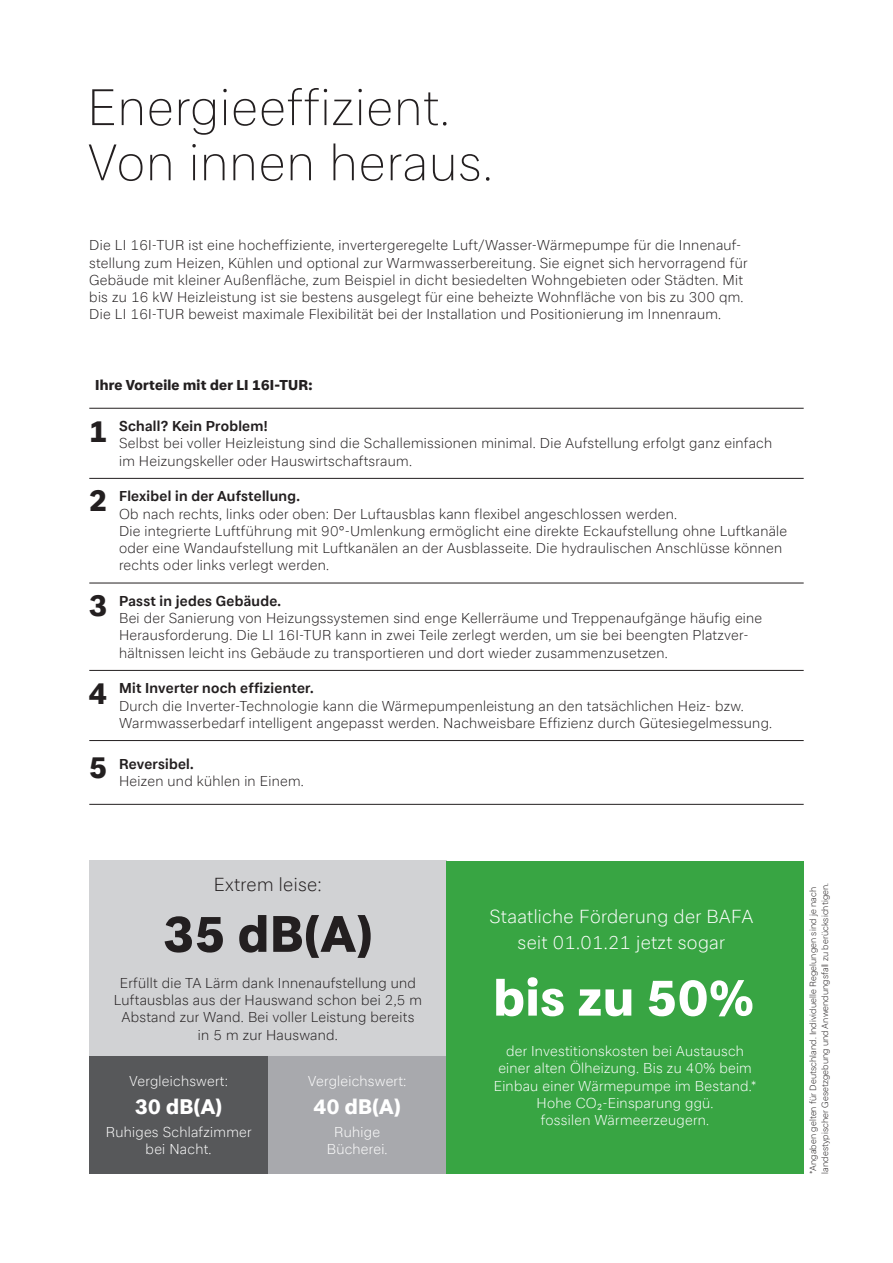
<style>
.page{position:relative;width:893px;height:1263px;background:#fff}
.page>*{position:absolute;margin:0;border:0;box-sizing:border-box;transform-origin:0 0}
.t1{font:100 50.4px/55.2px "Glen Dimplex Sans";letter-spacing:.02em;color:#231f20}
.t2{font:800 50.4px "Glen Dimplex Sans";letter-spacing:.02em;color:#fff}
.t3{font:800 50.4px "Glen Dimplex Sans";color:#231f20}
.t4{font:800 30px "Glen Dimplex Sans";color:#231f20}
.t5{font:800 21px "Glen Dimplex Sans";letter-spacing:.02em;color:#fff}
.t6{font:300 18.75px/25.5px "Glen Dimplex Sans";letter-spacing:.02em;color:#fff;text-align:center}
.t7{font:300 18.75px "Glen Dimplex Sans";letter-spacing:.02em;color:#231f20}
.t8{font:300 14.25px/17.2px "Glen Dimplex Sans";letter-spacing:.02em;color:#231f20}
.t9{font:300 14.25px/17.2px "Glen Dimplex Sans";letter-spacing:.02em;color:#fff;text-align:center}
.t10{font:700 14.25px "Glen Dimplex Sans";letter-spacing:.02em;color:#231f20}
.t11{font:800 14.25px "Glen Dimplex Sans";letter-spacing:.02em;color:#231f20}
.t12{font:300 9px/12px "Glen Dimplex Sans";letter-spacing:.01em;color:#231f20}
</style>
<div class="page">
<div style="left:89px;top:861px;width:357px;height:195px;background:#d1d2d4"></div>
<div style="left:89px;top:1056px;width:179px;height:117px;background:#57585a"></div>
<div style="left:268px;top:1056px;width:178px;height:117px;background:#a8a9ad"></div>
<div style="left:446px;top:861px;width:358px;height:312px;background:#38a543"></div>
<hr style="left:89px;top:408px;width:715px;height:1px;background:#231f20">
<hr style="left:89px;top:478px;width:715px;height:1px;background:#231f20">
<hr style="left:89px;top:583px;width:715px;height:1px;background:#231f20">
<hr style="left:89px;top:670px;width:715px;height:1px;background:#231f20">
<hr style="left:89px;top:804px;width:715px;height:1px;background:#231f20">
<hr style="left:89px;top:740px;width:715px;height:1px;background:#231f20">
<h1 class="t1" style="left:87px;top:79px;width:407px">Energieeffizient.<br>Von innen heraus.</h1>
<p class="t8" style="left:89px;top:236px;width:660px">Die LI 16I-TUR ist eine hocheffiziente, invertergeregelte Luft/Wasser-Wärmepumpe für die Innenauf&shy;stellung zum Heizen, Kühlen und optional zur Warmwasserbereitung. Sie eignet sich hervorragend für Gebäude mit kleiner Außenfläche, zum Beispiel in dicht besiedelten Wohngebieten oder Städten. Mit bis zu 16 kW Heizleistung ist sie bestens ausgelegt für eine beheizte Wohnfläche von bis zu 300 qm.<br>Die LI 16I-TUR beweist maximale Flexibilität bei der Installation und Positionierung im Innenraum.</p>
<p class="t11" style="left:95px;top:376px;width:219px">Ihre Vorteile mit der LI 16I-TUR:</p>
<p class="t10" style="left:119px;top:417px;width:150px">Schall? Kein Problem!</p>
<p class="t8" style="left:119px;top:434px;width:655px">Selbst bei voller Heizleistung sind die Schallemissionen minimal. Die Aufstellung erfolgt ganz einfach im Heizungskeller oder Hauswirtschaftsraum.</p>
<p class="t10" style="left:119px;top:488px;width:182px">Flexibel in der Aufstellung.</p>
<p class="t8" style="left:119px;top:505px;width:670px">Ob nach rechts, links oder oben: Der Luftausblas kann flexibel angeschlossen werden.<br>Die integrierte Luftführung mit 90°-Umlenkung ermöglicht eine direkte Eckaufstellung ohne Luftkanäle oder eine Wandaufstellung mit Luftkanälen an der Ausblasseite. Die hydraulischen Anschlüsse können rechts oder links verlegt werden.</p>
<p class="t10" style="left:119px;top:592px;width:163px">Passt in jedes Gebäude.</p>
<p class="t8" style="left:119px;top:609px;width:645px">Bei der Sanierung von Heizungssystemen sind enge Kellerräume und Treppenaufgänge häufig eine<br>Herausforderung. Die LI 16I-TUR kann in zwei Teile zerlegt werden, um sie bei beengten Platzver&shy;hältnissen leicht ins Gebäude zu transportieren und dort wieder zusammenzusetzen.</p>
<p class="t10" style="left:119px;top:680px;width:196px">Mit Inverter noch effizienter.</p>
<p class="t8" style="left:119px;top:697px;width:655px">Durch die Inverter-Technologie kann die Wärmepumpenleistung an den tatsächlichen Heiz- bzw.<br>Warmwasserbedarf intelligent angepasst werden. Nachweisbare Effizienz durch Gütesiegelmessung.</p>
<p class="t10" style="left:119px;top:755px;width:76px">Reversibel.</p>
<p class="t8" style="left:119px;top:772px;width:186px">Heizen und kühlen in Einem.</p>
<h2 class="t4" style="left:89px;top:413px;width:19px">1</h2>
<h2 class="t4" style="left:89px;top:482px;width:19px">2</h2>
<h2 class="t4" style="left:89px;top:587px;width:19px">3</h2>
<h2 class="t4" style="left:89px;top:675px;width:19px">4</h2>
<h2 class="t4" style="left:89px;top:749px;width:19px">5</h2>
<h3 class="t7" style="left:214px;top:873px;width:110px">Extrem leise:</h3>
<h1 class="t3" style="left:164px;top:903px;width:210px">35 dB(A)</h1>
<p class="t8" style="left:114px;top:974px;width:310px;text-align:center">Erfüllt die TA Lärm dank Innenaufstellung und Luftausblas aus der Hauswand schon bei 2,5 m Abstand zur Wand. Bei voller Leistung bereits<br>in 5 m zur Hauswand.</p>
<p class="t9" style="left:129px;top:1072px;width:100px">Vergleichswert:</p>
<p class="t9" style="left:308px;top:1072px;width:100px">Vergleichswert:</p>
<h3 class="t5" style="left:135px;top:1093px;width:88px">30 dB(A)</h3>
<h3 class="t5" style="left:314px;top:1093px;width:88px">40 dB(A)</h3>
<p class="t9" style="left:106px;top:1123px;width:147px">Ruhiges Schlafzimmer bei Nacht.</p>
<p class="t9" style="left:327px;top:1123px;width:62px">Ruhige<br>Bücherei.</p>
<h3 class="t6" style="left:489px;top:903px;width:265px">Staatliche Förderung der BAFA seit 01.01.21 jetzt sogar</h3>
<h1 class="t2" style="left:494px;top:967px;width:262px">bis zu 50%</h1>
<p class="t9" style="left:494px;top:1042px;width:264px">der Investitionskosten bei Austausch einer alten Ölheizung. Bis zu 40% beim Einbau einer Wärmepumpe im Bestand.* Hohe CO₂-Einsparung ggü.<br>fossilen Wärmeerzeugern.</p>
<p class="t12" style="left:807px;top:1174px;width:292px;rotate:-90deg">*Angaben gelten für Deutschland. Individuelle Regelungen sind je nach landestypischer Gesetzgebung und Anwendungsfall zu berücksichtigen.</p>
</div>
